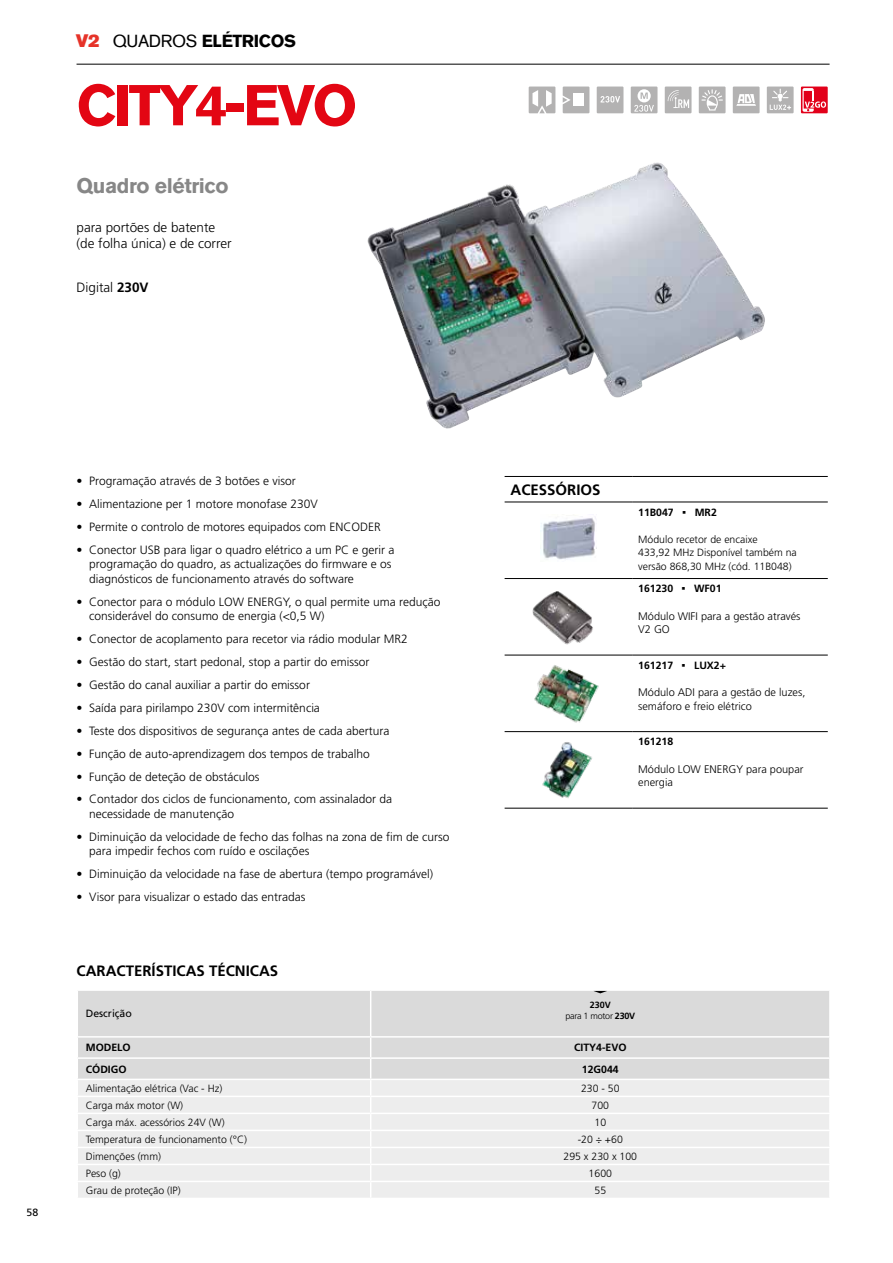
<style>
.page{position:relative;width:893px;height:1263px;background:#fff}
.page>*{position:absolute;margin:0;border:0;box-sizing:border-box;transform-origin:0 0}
.t1{font:700 57px "Akzidenz Grotesk BQ";letter-spacing:-.05em;color:#e30613}
.t2{font:700 21px "Akzidenz Grotesk BQ";letter-spacing:-.02em;color:#878787}
.t3{font:18px "Akzidenz Grotesk BQ Super";color:#e63329}
.t4{font:700 17.4px "Akzidenz Grotesk BQ";letter-spacing:-.02em;color:#000}
.t5{font:700 15px "Frutiger LT Std";color:#000}
.t6{font:300 13.5px/16.5px "Frutiger LT Std";color:#000}
.t7{font:300 12px/14.4px "Frutiger LT Std";color:#000}
.t8{font:300 10.95px/13.6px "Frutiger LT Std";color:#000}
.t9{font:300 10.5px/13.5px "Frutiger LT Std";color:#000}
.t10{font:700 10.5px "Frutiger LT Std";color:#000}
.t11{font:10.5px "Frutiger LT Std";color:#000}
.t12{font:300 9px/10.8px "Frutiger LT Std";letter-spacing:-.03em;color:#000;text-align:center}
.s1{font-weight:400}
.s2{font-weight:700}
.s3{font-family:"Akzidenz Grotesk BQ";font-weight:800}
</style>
<div class="page">
<img style="left:367px;top:162px;width:398px;height:267px">
<img style="left:540px;top:516px;width:57px;height:44px">
<img style="left:534px;top:665px;width:65px;height:58px">
<img style="left:542px;top:742px;width:50px;height:56px">
<img style="left:532px;top:591px;width:61px;height:54px">
<hr style="left:77px;top:64px;width:753px;height:1px;background:#000">
<svg style="left:529px;top:87px;width:26px;height:26px"></svg>
<div style="left:597px;top:87px;width:26px;height:26px;background:#b3b2b2"></div>
<svg style="left:601px;top:96px;width:19px;height:7px"></svg>
<div style="left:665px;top:87px;width:26px;height:26px;background:#b3b2b2"></div>
<svg style="left:668px;top:90px;width:21px;height:18px"></svg>
<div style="left:733px;top:87px;width:27px;height:26px;background:#b3b2b2"></div>
<svg style="left:736px;top:94px;width:20px;height:12px"></svg>
<div style="left:801px;top:87px;width:27px;height:26px;background:#e2001a"></div>
<svg style="left:802px;top:88px;width:24px;height:24px"></svg>
<svg style="left:563px;top:87px;width:26px;height:26px"></svg>
<div style="left:574px;top:94px;width:10px;height:12px;background:#fff"></div>
<div style="left:631px;top:87px;width:26px;height:26px;background:#b3b2b2"></div>
<svg style="left:634px;top:89px;width:20px;height:23px"></svg>
<div style="left:699px;top:87px;width:27px;height:26px;background:#b3b2b2"></div>
<svg style="left:701px;top:89px;width:22px;height:22px"></svg>
<div style="left:767px;top:87px;width:27px;height:26px;background:#b3b2b2"></div>
<svg style="left:770px;top:89px;width:21px;height:21px"></svg>
<div style="left:78px;top:991px;width:751px;height:88px;background:#dadada"></div>
<div style="left:78px;top:1080px;width:751px;height:118px;background:#ededed"></div>
<hr style="left:370px;top:991px;width:1px;height:45px;background:#fff">
<hr style="left:77px;top:1036px;width:294px;height:1px;background:#fff">
<hr style="left:371px;top:1036px;width:460px;height:1px;background:#fff">
<hr style="left:77px;top:1057px;width:294px;height:2px;background:#fff">
<hr style="left:371px;top:1057px;width:460px;height:2px;background:#fff">
<hr style="left:77px;top:1096px;width:294px;height:1px;background:#fff">
<hr style="left:371px;top:1096px;width:460px;height:1px;background:#fff">
<hr style="left:77px;top:1113px;width:294px;height:1px;background:#fff">
<hr style="left:371px;top:1113px;width:460px;height:1px;background:#fff">
<hr style="left:77px;top:1130px;width:294px;height:1px;background:#fff">
<hr style="left:371px;top:1130px;width:460px;height:1px;background:#fff">
<hr style="left:77px;top:1147px;width:294px;height:1px;background:#fff">
<hr style="left:371px;top:1147px;width:460px;height:1px;background:#fff">
<hr style="left:77px;top:1164px;width:294px;height:1px;background:#fff">
<hr style="left:371px;top:1164px;width:460px;height:1px;background:#fff">
<hr style="left:77px;top:1181px;width:294px;height:1px;background:#fff">
<hr style="left:371px;top:1181px;width:460px;height:1px;background:#fff">
<svg style="left:370px;top:1037px;width:1px;height:161px"></svg>
<svg style="left:593px;top:991px;width:14px;height:2px"></svg>
<hr style="left:505px;top:476px;width:127px;height:1px;background:#000">
<hr style="left:632px;top:476px;width:196px;height:1px;background:#000">
<hr style="left:505px;top:502px;width:127px;height:1px;background:#000">
<hr style="left:632px;top:502px;width:196px;height:1px;background:#000">
<hr style="left:505px;top:578px;width:127px;height:1px;background:#000">
<hr style="left:632px;top:578px;width:196px;height:1px;background:#000">
<hr style="left:505px;top:655px;width:127px;height:1px;background:#000">
<hr style="left:632px;top:655px;width:196px;height:1px;background:#000">
<hr style="left:505px;top:731px;width:127px;height:1px;background:#000">
<hr style="left:632px;top:731px;width:196px;height:1px;background:#000">
<hr style="left:505px;top:808px;width:127px;height:1px;background:#000">
<hr style="left:632px;top:808px;width:196px;height:1px;background:#000">
<h3 class="t4" style="left:113px;top:31px;width:185px"><span class="s1">QUADROS</span> ELÉTRICOS</h3>
<h3 class="t3" style="left:76px;top:30px;width:26px">V2</h3>
<h1 class="t1" style="left:77px;top:72px;width:282px">CITY4-EVO</h1>
<h2 class="t2" style="left:77px;top:174px;width:153px">Quadro elétrico</h2>
<p class="t6" style="left:77px;top:219px;width:157px">para portões de batente (de folha única) e de correr</p>
<p class="t6" style="left:77px;top:279px;width:74px">Digital <span class="s2">230V</span></p>
<p class="t11" style="left:27px;top:1206px;width:13px">58</p>
<p class="t7" style="left:77px;top:474px;width:221px">• Programação através de 3 botões e visor</p>
<p class="t7" style="left:77px;top:497px;width:243px">• Alimentazione per 1 motore monofase 230V</p>
<p class="t7" style="left:77px;top:520px;width:306px">• Permite o controlo de motores equipados com ENCODER</p>
<p class="t7" style="left:89px;top:543px;width:307px;text-indent:-13px">• Conector USB para ligar o quadro elétrico a um PC e gerir a programação do quadro, as actualizações do firmware e os diagnósticos de funcionamento através do software</p>
<p class="t7" style="left:89px;top:594px;width:353px;text-indent:-13px">• Conector para o módulo LOW ENERGY, o qual permite uma redução considerável do consumo de energia (&lt;0,5 W)</p>
<p class="t7" style="left:77px;top:632px;width:333px">• Conector de acoplamento para recetor via rádio modular MR2</p>
<p class="t7" style="left:77px;top:655px;width:294px">• Gestão do start, start pedonal, stop a partir do emissor</p>
<p class="t7" style="left:77px;top:678px;width:235px">• Gestão do canal auxiliar a partir do emissor</p>
<p class="t7" style="left:77px;top:701px;width:245px">• Saída para pirilampo 230V com intermitência</p>
<p class="t7" style="left:77px;top:723px;width:314px">• Teste dos dispositivos de segurança antes de cada abertura</p>
<p class="t7" style="left:77px;top:746px;width:295px">• Função de auto-aprendizagem dos tempos de trabalho</p>
<p class="t7" style="left:77px;top:769px;width:184px">• Função de deteção de obstáculos</p>
<p class="t7" style="left:89px;top:792px;width:304px;text-indent:-13px">• Contador dos ciclos de funcionamento, com assinalador da necessidade de manutenção</p>
<p class="t7" style="left:89px;top:829px;width:362px;text-indent:-13px">• Diminuição da velocidade de fecho das folhas na zona de fim de curso para impedir fechos com ruído e oscilações</p>
<p class="t7" style="left:77px;top:867px;width:358px">• Diminuição da velocidade na fase de abertura (tempo programável)</p>
<p class="t7" style="left:77px;top:890px;width:230px">• Visor para visualizar o estado das entradas</p>
<p class="t5" style="left:77px;top:961px;width:203px">CARACTERÍSTICAS TÉCNICAS</p>
<p class="t5" style="left:511px;top:481px;width:92px">ACESSÓRIOS</p>
<p class="t10" style="left:638px;top:506px;width:80px">11B047 <span class="s3">•</span> MR2</p>
<p class="t9" style="left:638px;top:533px;width:160px">Módulo recetor de encaixe<br>433,92 MHz Disponível também na versão 868,30 MHz (cód. 11B048)</p>
<p class="t10" style="left:638px;top:583px;width:85px">161230 <span class="s3">•</span> WF01</p>
<p class="t8" style="left:638px;top:609px;width:164px">Módulo WIFI para a gestão através<br>V2 GO</p>
<p class="t10" style="left:638px;top:659px;width:89px">161217 <span class="s3">•</span> LUX2+</p>
<p class="t8" style="left:638px;top:686px;width:169px">Módulo ADI para a gestão de luzes, semáforo e freio elétrico</p>
<p class="t10" style="left:638px;top:736px;width:37px">161218</p>
<p class="t8" style="left:638px;top:762px;width:167px">Módulo LOW ENERGY para poupar energia</p>
<p class="t11" style="left:86px;top:1007px;width:48px">Descrição</p>
<p class="t12" style="left:565px;top:1000px;width:71px"><span class="s2">230V<br></span>para 1 motor <span class="s2">230V</span></p>
<p class="t10" style="left:86px;top:1041px;width:46px">MODELO</p>
<p class="t10" style="left:574px;top:1041px;width:54px">CITY4-EVO</p>
<p class="t10" style="left:86px;top:1063px;width:42px">CÓDIGO</p>
<p class="t10" style="left:582px;top:1063px;width:38px">12G044</p>
<p class="t9" style="left:86px;top:1081px;width:138px">Alimentação elétrica (Vac - Hz)</p>
<p class="t9" style="left:581px;top:1081px;width:40px">230 - 50</p>
<p class="t9" style="left:86px;top:1098px;width:99px">Carga máx motor (W)</p>
<p class="t9" style="left:592px;top:1098px;width:19px">700</p>
<p class="t9" style="left:86px;top:1115px;width:140px">Carga máx. acessórios 24V (W)</p>
<p class="t9" style="left:594px;top:1115px;width:13px">10</p>
<p class="t9" style="left:86px;top:1133px;width:163px">Temperatura de funcionamento (°C)</p>
<p class="t9" style="left:578px;top:1133px;width:47px">-20 ÷ +60</p>
<p class="t9" style="left:86px;top:1150px;width:77px">Dimenções (mm)</p>
<p class="t9" style="left:564px;top:1150px;width:75px">295 x 230 x 100</p>
<p class="t9" style="left:86px;top:1167px;width:37px">Peso (g)</p>
<p class="t9" style="left:589px;top:1167px;width:25px">1600</p>
<p class="t9" style="left:86px;top:1184px;width:96px">Grau de proteção (IP)</p>
<p class="t9" style="left:594px;top:1184px;width:13px">55</p>
</div>
